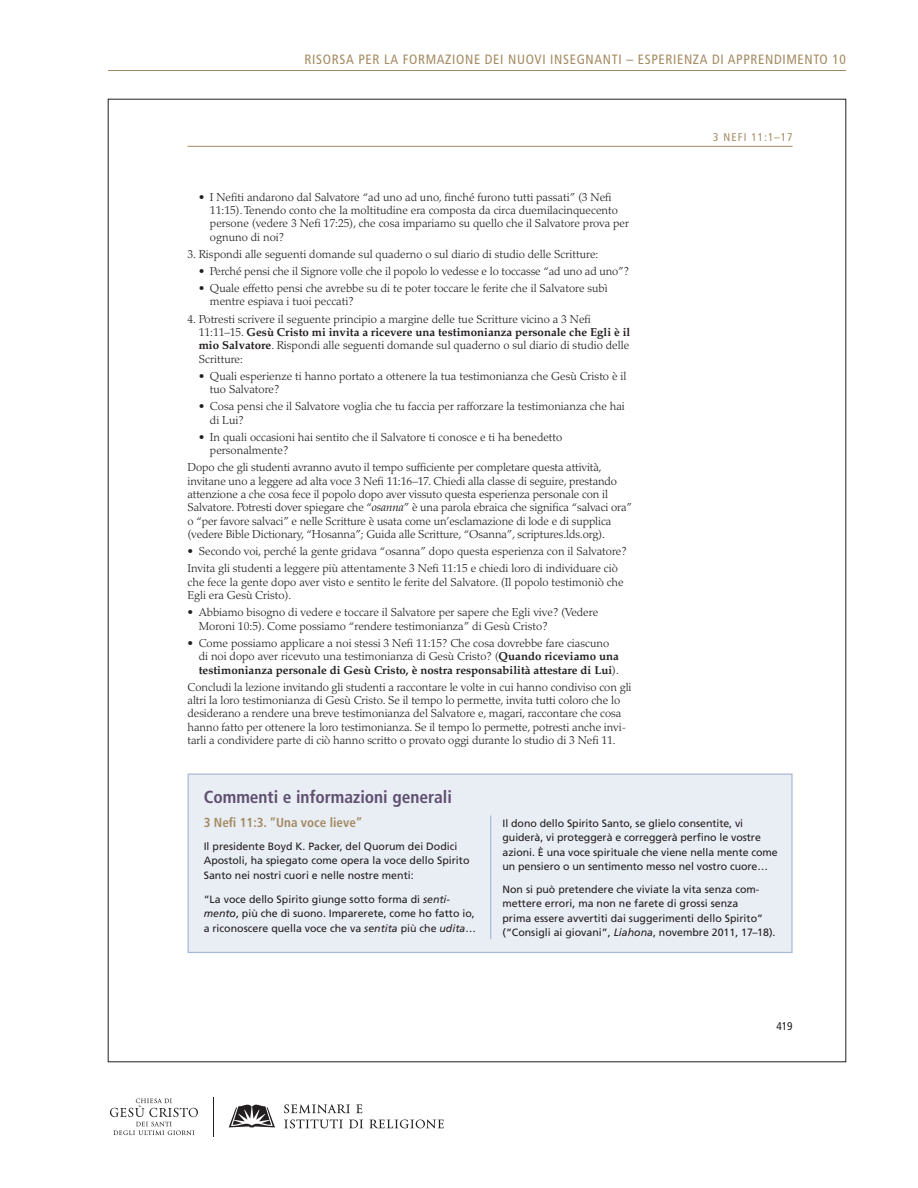
<style>
.page{position:relative;width:918px;height:1188px;background:#fff}
.page>*{position:absolute;margin:0;border:0;box-sizing:border-box;transform-origin:0 0}
.image{font:700 condensed 17.4px "Frutigerlds Lat";color:#605070}
.PUB_para{font:condensed 13.5px "Frutigerlds Lat";color:#a48a62}
.image-2{font:700 condensed 13.05px "Frutigerlds Lat";color:#a48a62}
.image-3{font:300 11.55px/13.4px "Palatinolds Lat";color:#231f20}
.image-4{font:condensed 11.25px "Frutigerlds Lat";letter-spacing:.1em;color:#a48a62}
.image-5{font:condensed 11.25px "Frutigerlds Lat";color:#231f20}
.image-6{font:10.65px/14.2px "Frutigerlds Lat";color:#231f20}
.s1{font-weight:700}
.s2{font-weight:400;font-style:italic}
.s3{font-style:italic}
</style>
<div class="page">
<svg style="left:229px;top:1105px;width:46px;height:22px"></svg>
<hr style="left:213px;top:1097px;width:1px;height:40px;background:#231f20">
<svg style="left:110px;top:1098px;width:88px;height:37px"></svg>
<svg style="left:284px;top:1104px;width:66px;height:9px"></svg>
<svg style="left:356px;top:1104px;width:6px;height:9px"></svg>
<svg style="left:284px;top:1119px;width:59px;height:9px"></svg>
<svg style="left:349px;top:1120px;width:14px;height:8px"></svg>
<svg style="left:369px;top:1120px;width:75px;height:8px"></svg>
<hr style="left:108px;top:70px;width:738px;height:1px;background:#a48a62">
<hr style="left:188px;top:146px;width:605px;height:1px;background:#a48a62">
<div style="left:188px;top:774px;width:604px;height:178px;background:#e9eef5"></div>
<div style="left:188px;top:773px;width:605px;height:180px;border:1px solid #a8b9d7"></div>
<hr style="left:490px;top:816px;width:1px;height:123px;background:#a8b9d7">
<p class="PUB_para" style="left:305px;top:49px;width:16px">RISORSA</p>
<p class="PUB_para" style="left:358px;top:49px;width:8px">PER</p>
<p class="PUB_para" style="left:384px;top:49px;width:28px">LA FORMAZIONE</p>
<p class="PUB_para" style="left:485px;top:49px;width:7px">DEI</p>
<p class="PUB_para" style="left:508px;top:49px;width:9px">NUOVI</p>
<p class="PUB_para" style="left:550px;top:49px;width:8px">INSEGNANTI</p>
<p class="PUB_para" style="left:626px;top:49px;width:27px">– ESPERIENZA</p>
<p class="PUB_para" style="left:712px;top:49px;width:25px">DI APPRENDIMENTO</p>
<p class="PUB_para" style="left:832px;top:49px;width:15px">10</p>
<p class="image-3" style="left:210px;top:190px;width:421px;text-indent:-11px">• I Nefiti andarono dal Salvatore “ad uno ad uno, finché furono tutti passati” (3 Nefi 11:15). Tenendo conto che la moltitudine era composta da circa duemilacinquecento persone (vedere 3 Nefi 17:25), che cosa impariamo su quello che il Salvatore prova per ognuno di noi?</p>
<p class="image-3" style="left:188px;top:247px;width:413px">3. Rispondi alle seguenti domande sul quaderno o sul diario di studio delle Scritture:</p>
<p class="image-3" style="left:199px;top:264px;width:432px">• Perché pensi che il Signore volle che il popolo lo vedesse e lo toccasse “ad uno ad uno”?</p>
<p class="image-3" style="left:210px;top:281px;width:399px;text-indent:-11px">• Quale effetto pensi che avrebbe su di te poter toccare le ferite che il Salvatore subì mentre espiava i tuoi peccati?</p>
<p class="image-3" style="left:199px;top:312px;width:433px;text-indent:-11px">4. Potresti scrivere il seguente principio a margine delle tue Scritture vicino a 3 Nefi 11:11–15. <span class="s1">Gesù Cristo mi invita a ricevere una testimonianza personale che Egli è il mio Salvatore</span>. Rispondi alle seguenti domande sul quaderno o sul diario di studio delle Scritture:</p>
<p class="image-3" style="left:210px;top:369px;width:418px;text-indent:-11px">• Quali esperienze ti hanno portato a ottenere la tua testimonianza che Gesù Cristo è il tuo Salvatore?</p>
<p class="image-3" style="left:210px;top:400px;width:416px;text-indent:-11px">• Cosa pensi che il Salvatore voglia che tu faccia per rafforzare la testimonianza che hai di Lui?</p>
<p class="image-3" style="left:210px;top:430px;width:354px;text-indent:-11px">• In quali occasioni hai sentito che il Salvatore ti conosce e ti ha benedetto personalmente?</p>
<p class="image-3" style="left:188px;top:461px;width:446px">Dopo che gli studenti avranno avuto il tempo sufficiente per completare questa attività, invitane uno a leggere ad alta voce 3 Nefi 11:16–17. Chiedi alla classe di seguire, prestando attenzione a che cosa fece il popolo dopo aver vissuto questa esperienza personale con il Salvatore. Potresti dover spiegare che “<span class="s2">osanna</span>” è una parola ebraica che significa “salvaci ora” o “per favore salvaci” e nelle Scritture è usata come un’esclamazione di lode e di supplica (vedere Bible Dictionary, “Hosanna”; Guida alle Scritture, “Osanna”, scriptures.lds.org).</p>
<p class="image-3" style="left:188px;top:543px;width:441px;line-height:17.1px">• Secondo voi, perché la gente gridava “osanna” dopo questa esperienza con il Salvatore?<br>Invita gli studenti a leggere più attentamente 3 Nefi 11:15 e chiedi loro di individuare ciò</p>
<p class="image-3" style="left:188px;top:575px;width:438px">che fece la gente dopo aver visto e sentito le ferite del Salvatore. (Il popolo testimoniò che<br>Egli era Gesù Cristo).</p>
<p class="image-3" style="left:199px;top:606px;width:401px;text-indent:-11px">• Abbiamo bisogno di vedere e toccare il Salvatore per sapere che Egli vive? (Vedere<br>Moroni 10:5). Come possiamo “rendere testimonianza” di Gesù Cristo?</p>
<p class="image-3" style="left:199px;top:636px;width:422px;text-indent:-11px">• Come possiamo applicare a noi stessi 3 Nefi 11:15? Che cosa dovrebbe fare ciascuno di noi dopo aver ricevuto una testimonianza di Gesù Cristo? (<span class="s1">Quando riceviamo una testimonianza personale di Gesù Cristo, è nostra responsabilità attestare di Lui</span>).</p>
<p class="image-3" style="left:188px;top:680px;width:446px">Concludi la lezione invitando gli studenti a raccontare le volte in cui hanno condiviso con gli altri la loro testimonianza di Gesù Cristo. Se il tempo lo permette, invita tutti coloro che lo desiderano a rendere una breve testimonianza del Salvatore e, magari, raccontare che cosa hanno fatto per ottenere la loro testimonianza. Se il tempo lo permette, potresti anche invi&shy;tarli a condividere parte di ciò hanno scritto o provato oggi durante lo studio di 3 Nefi 11.</p>
<p class="image-4" style="left:713px;top:128px;width:81px">3 NEFI 11:1–17</p>
<p class="image" style="left:204px;top:783px;width:250px">Commenti e informazioni generali</p>
<p class="image-2" style="left:204px;top:813px;width:160px">3 Nefi 11:3. “Una voce lieve”</p>
<p class="image-6" style="left:204px;top:839px;width:267px">Il presidente Boyd K. Packer, del Quorum dei Dodici<br>Apostoli, ha spiegato come opera la voce dello Spirito<br>Santo nei nostri cuori e nelle nostre menti:</p>
<p class="image-6" style="left:204px;top:892px;width:274px">“La voce dello Spirito giunge sotto forma di <span class="s3">senti&shy;mento</span>, più che di suono. Imparerete, come ho fatto io, a riconoscere quella voce che va <span class="s3">sentita</span> più che <span class="s3">udita</span>…</p>
<p class="image-6" style="left:503px;top:816px;width:277px">Il dono dello Spirito Santo, se glielo consentite, vi guiderà, vi proteggerà e correggerà perfino le vostre azioni. È una voce spirituale che viene nella mente come un pensiero o un sentimento messo nel vostro cuore…</p>
<p class="image-6" style="left:503px;top:882px;width:275px">Non si può pretendere che viviate la vita senza com&shy;mettere errori, ma non ne farete di grossi senza<br>prima essere avvertiti dai suggerimenti dello Spirito” (“Consigli ai giovani”, <span class="s3">Liahona</span>, novembre 2011, 17–18).</p>
<p class="image-5" style="left:776px;top:1017px;width:18px">419</p>
</div>
